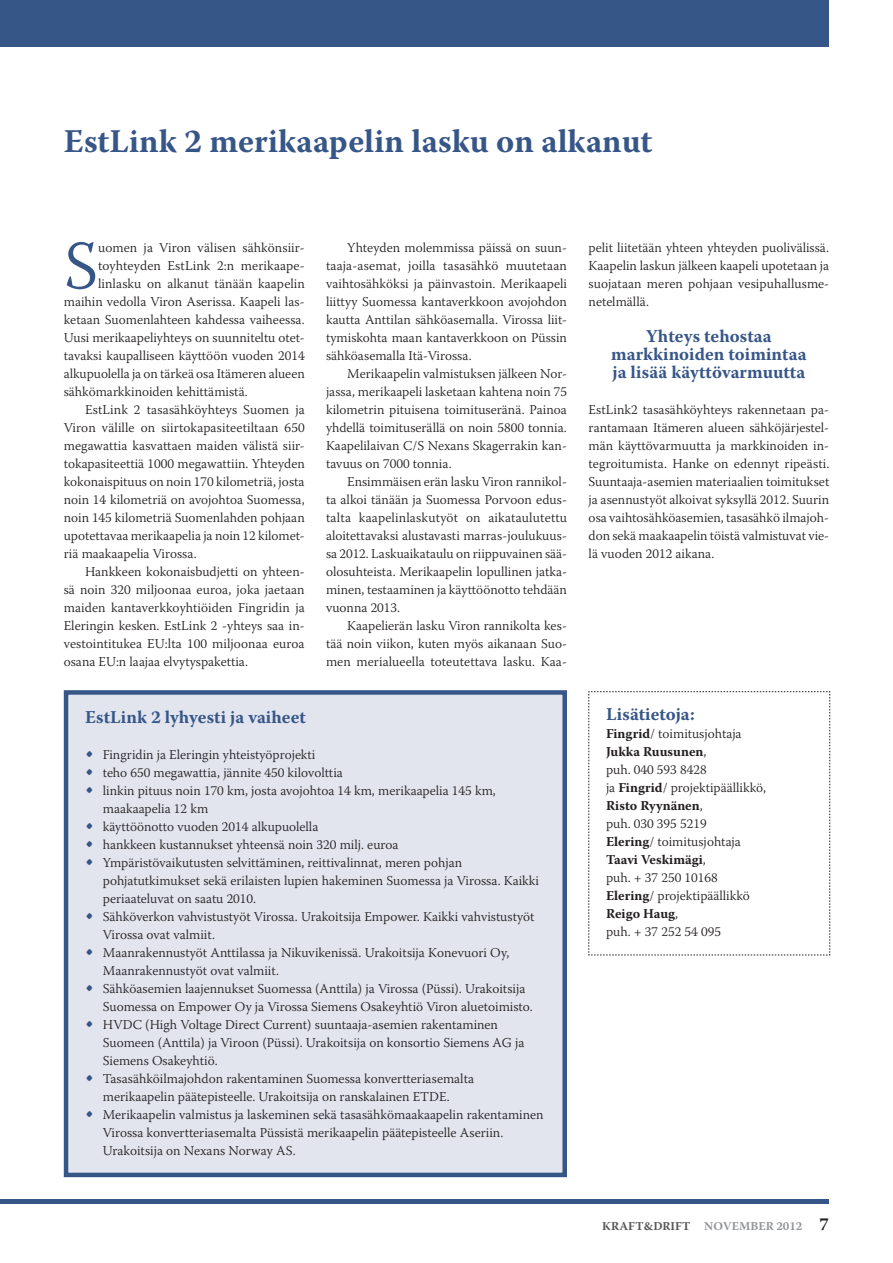
<style>
.page{position:relative;width:893px;height:1263px;background:#fff}
.page>*{position:absolute;margin:0;border:0;box-sizing:border-box;transform-origin:0 0}
.Leipäteksti_alku{font:300 68.1px "Warnock Pro";color:#375688}
.Otsikko{font:700 33px "Warnock Pro";letter-spacing:.005em;color:#375688}
.Väliotsikko{font:700 18px/18px "Warnock Pro";color:#375688;text-align:center}
.Leipäteksti_alku-2{font:700 18px "Warnock Pro";color:#375688}
.Leipäteksti_alku-3{font:300 13.5px/18px "Warnock Pro";color:#231f20}
.Leipäteksti{font:300 13.5px/18px "Warnock Pro";color:#231f20;text-align:justify}
.Leipäteksti_alku-4{font:700 13.5px "Warnock Pro";color:#231f20}
.t1{font:700 12px "Warnock Pro";letter-spacing:.005em;color:#939598}
.s1{font-size:22.5px;color:#375688}
.s2{font-weight:700}
.s3{font-weight:300}
.s4{color:#57585a}
.s5{font-size:18px;color:#231f20}
</style>
<div class="page">
<div style="left:0;top:0;width:829px;height:47px;background:#375688"></div>
<hr style="left:0;top:1199px;width:829px;height:4px;background:#375688">
<svg style="left:588px;top:691px;width:242px;height:264px"></svg>
<div style="left:66px;top:692px;width:499px;height:483px;background:#e2e5ee"></div>
<div style="left:64px;top:690px;width:503px;height:487px;border:4px solid #375688"></div>
<p class="Otsikko" style="left:64px;top:121px;width:590px">EstLink 2 merikaapelin lasku on alkanut</p>
<p class="Leipäteksti_alku" style="left:64px;top:225px;width:36px">S</p>
<p class="Leipäteksti_alku-3" style="left:98px;top:238px;width:208px">uomen ja Viron välisen sähkönsiir-</p>
<p class="Leipäteksti_alku-3" style="left:98px;top:256px;width:208px">toyhteyden EstLink 2:n merikaape-</p>
<p class="Leipäteksti_alku-3" style="left:98px;top:274px;width:208px">linlasku on alkanut tänään kaapelin</p>
<p class="Leipäteksti_alku-3" style="left:64px;top:292px;width:242px">maihin vedolla Viron Aserissa. Kaapeli las-</p>
<p class="Leipäteksti_alku-3" style="left:64px;top:310px;width:242px">ketaan Suomenlahteen kahdessa vaiheessa.</p>
<p class="Leipäteksti_alku-3" style="left:64px;top:328px;width:242px">Uusi merikaapeliyhteys on suunniteltu otet-</p>
<p class="Leipäteksti_alku-3" style="left:64px;top:346px;width:242px">tavaksi kaupalliseen käyttöön vuoden 2014</p>
<p class="Leipäteksti_alku-3" style="left:64px;top:364px;width:243px">alkupuolella ja on tärkeä osa Itämeren alueen</p>
<p class="Leipäteksti_alku-3" style="left:64px;top:382px;width:186px">sähkömarkkinoiden kehittämistä.</p>
<p class="Leipäteksti" style="left:64px;top:400px;width:243px;text-indent:21px">EstLink 2 tasasähköyhteys Suomen ja Viron välille on siirtokapasiteetiltaan 650 megawattia kasvattaen maiden välistä siir&shy;tokapasiteettiä 1000 megawattiin. Yhteyden kokonaispituus on noin 170 kilometriä, josta noin 14 kilometriä on avojohtoa Suomessa, noin 145 kilometriä Suomenlahden pohjaan upotettavaa merikaapelia ja noin 12 kilomet&shy;riä maakaapelia Virossa.</p>
<p class="Leipäteksti" style="left:64px;top:562px;width:243px;text-indent:21px">Hankkeen kokonaisbudjetti on yhteen&shy;sä noin 320 miljoonaa euroa, joka jaetaan maiden kantaverkkoyhtiöiden Fingridin ja Eleringin kesken. EstLink 2 -yhteys saa in&shy;vestointitukea EU:lta 100 miljoonaa euroa osana EU:n laajaa elvytyspakettia.</p>
<p class="Leipäteksti" style="left:326px;top:238px;width:243px;text-indent:21px">Yhteyden molemmissa päissä on suun&shy;taaja-asemat, joilla tasasähkö muutetaan vaihtosähköksi ja päinvastoin. Merikaapeli liittyy Suomessa kantaverkkoon avojohdon kautta Anttilan sähköasemalla. Virossa liit&shy;tymiskohta maan kantaverkkoon on Püssin sähköasemalla Itä-Virossa.</p>
<p class="Leipäteksti" style="left:326px;top:364px;width:242px;text-indent:21px">Merikaapelin valmistuksen jälkeen Nor&shy;jassa, merikaapeli lasketaan kahtena noin 75 kilometrin pituisena toimituseränä. Painoa yhdellä toimituserällä on noin 5800 tonnia.<br>Kaapelilaivan C/S Nexans Skagerrakin kan&shy;tavuus on 7000 tonnia.</p>
<p class="Leipäteksti" style="left:326px;top:472px;width:243px;text-indent:21px">Ensimmäisen erän lasku Viron rannikol&shy;ta alkoi tänään ja Suomessa Porvoon edus&shy;talta kaapelinlaskutyöt on aikataulutettu aloitettavaksi alustavasti marras-joulukuus&shy;sa 2012. Laskuaikataulu on riippuvainen sää&shy;olosuhteista. Merikaapelin lopullinen jatka&shy;minen, testaaminen ja käyttöönotto tehdään vuonna 2013.</p>
<p class="Leipäteksti" style="left:326px;top:616px;width:242px;text-indent:21px">Kaapelierän lasku Viron rannikolta kes&shy;tää noin viikon, kuten myös aikanaan Suo&shy;men merialueella toteutettava lasku. Kaa-</p>
<p class="Väliotsikko" style="left:85px;top:707px;width:222px">EstLink 2 lyhyesti ja vaiheet</p>
<p class="Leipäteksti_alku-3" style="left:85px;top:745px;width:232px"><span class="s1">•</span> Fingridin ja Eleringin yhteistyöprojekti</p>
<p class="Leipäteksti_alku-3" style="left:85px;top:763px;width:259px"><span class="s1">•</span> teho 650 megawattia, jännite 450 kilovolttia</p>
<p class="Leipäteksti_alku-3" style="left:85px;top:781px;width:412px"><span class="s1">•</span> linkin pituus noin 170 km, josta avojohtoa 14 km, merikaapelia 145 km,</p>
<p class="Leipäteksti_alku-3" style="left:103px;top:799px;width:107px">maakaapelia 12 km</p>
<p class="Leipäteksti_alku-3" style="left:85px;top:817px;width:235px"><span class="s1">•</span> käyttöönotto vuoden 2014 alkupuolella</p>
<p class="Leipäteksti_alku-3" style="left:85px;top:835px;width:315px"><span class="s1">•</span> hankkeen kustannukset yhteensä noin 320 milj. euroa</p>
<p class="Leipäteksti_alku-3" style="left:85px;top:853px;width:378px"><span class="s1">•</span> Ympäristövaikutusten selvittäminen, reittivalinnat, meren pohjan</p>
<p class="Leipäteksti_alku-3" style="left:103px;top:871px;width:438px">pohjatutkimukset sekä erilaisten lupien hakeminen Suomessa ja Virossa. Kaikki periaateluvat on saatu 2010.</p>
<p class="Leipäteksti_alku-3" style="left:85px;top:907px;width:451px"><span class="s1">•</span> Sähköverkon vahvistustyöt Virossa. Urakoitsija Empower. Kaikki vahvistustyöt</p>
<p class="Leipäteksti_alku-3" style="left:103px;top:925px;width:114px">Virossa ovat valmiit.</p>
<p class="Leipäteksti_alku-3" style="left:85px;top:943px;width:426px"><span class="s1">•</span> Maanrakennustyöt Anttilassa ja Nikuvikenissä. Urakoitsija Konevuori Oy,</p>
<p class="Leipäteksti_alku-3" style="left:103px;top:961px;width:178px">Maanrakennustyöt ovat valmiit.</p>
<p class="Leipäteksti_alku-3" style="left:85px;top:979px;width:442px"><span class="s1">•</span> Sähköasemien laajennukset Suomessa (Anttila) ja Virossa (Püssi). Urakoitsija</p>
<p class="Leipäteksti_alku-3" style="left:103px;top:997px;width:432px">Suomessa on Empower Oy ja Virossa Siemens Osakeyhtiö Viron aluetoimisto.</p>
<p class="Leipäteksti_alku-3" style="left:85px;top:1015px;width:414px"><span class="s1">•</span> HVDC (High Voltage Direct Current) suuntaaja-asemien rakentaminen</p>
<p class="Leipäteksti_alku-3" style="left:103px;top:1033px;width:423px">Suomeen (Anttila) ja Viroon (Püssi). Urakoitsija on konsortio Siemens AG ja</p>
<p class="Leipäteksti_alku-3" style="left:103px;top:1051px;width:116px">Siemens Osakeyhtiö.</p>
<p class="Leipäteksti_alku-3" style="left:85px;top:1069px;width:390px"><span class="s1">•</span> Tasasähköilmajohdon rakentaminen Suomessa konvertteriasemalta</p>
<p class="Leipäteksti_alku-3" style="left:103px;top:1087px;width:349px">merikaapelin päätepisteelle. Urakoitsija on ranskalainen ETDE.</p>
<p class="Leipäteksti_alku-3" style="left:103px;top:1105px;width:442px;text-indent:-17px"><span class="s1">•</span> Merikaapelin valmistus ja laskeminen sekä tasasähkömaakaapelin rakentaminen<br>Virossa konvertteriasemalta Püssistä merikaapelin päätepisteelle Aseriin.</p>
<p class="Leipäteksti_alku-3" style="left:103px;top:1141px;width:194px">Urakoitsija on Nexans Norway AS.</p>
<p class="Leipäteksti" style="left:589px;top:238px;width:242px">pelit liitetään yhteen yhteyden puolivälissä.<br>Kaapelin laskun jälkeen kaapeli upotetaan ja suojataan meren pohjaan vesipuhallusme&shy;netelmällä.</p>
<p class="Väliotsikko" style="left:611px;top:327px;width:197px">Yhteys tehostaa markkinoiden toimintaa</p>
<p class="Väliotsikko" style="left:612px;top:363px;width:194px">ja lisää käyttövarmuutta</p>
<p class="Leipäteksti_alku-3" style="left:589px;top:400px;width:242px;text-align:justify">EstLink2 tasasähköyhteys rakennetaan pa&shy;rantamaan Itämeren alueen sähköjärjestel&shy;män käyttövarmuutta ja markkinoiden in&shy;tegroitumista. Hanke on edennyt ripeästi.<br>Suuntaaja-asemien materiaalien toimitukset ja asennustyöt alkoivat syksyllä 2012. Suurin osa vaihtosähköasemien, tasasähkö ilmajoh&shy;don sekä maakaapelin töistä valmistuvat vie&shy;lä vuoden 2012 aikana.</p>
<p class="Leipäteksti_alku-2" style="left:606px;top:703px;width:90px">Lisätietoja:</p>
<p class="Leipäteksti_alku-3" style="left:606px;top:724px;width:137px"><span class="s2">Fingrid</span>/ toimitusjohtaja</p>
<p class="Leipäteksti_alku-4" style="left:606px;top:743px;width:102px">Jukka Ruusunen<span class="s3">,</span></p>
<p class="Leipäteksti_alku-3" style="left:606px;top:760px;width:102px">puh. 040 593 8428</p>
<p class="Leipäteksti_alku-3" style="left:606px;top:778px;width:162px">ja <span class="s2">Fingrid</span>/ projektipäällikkö,</p>
<p class="Leipäteksti_alku-4" style="left:606px;top:797px;width:98px">Risto Ryynänen<span class="s3">,</span></p>
<p class="Leipäteksti_alku-3" style="left:606px;top:814px;width:102px">puh. 030 395 5219</p>
<p class="Leipäteksti_alku-3" style="left:606px;top:832px;width:136px"><span class="s2">Elering</span>/ toimitusjohtaja</p>
<p class="Leipäteksti_alku-4" style="left:606px;top:851px;width:101px">Taavi Veskimägi<span class="s3">,</span></p>
<p class="Leipäteksti_alku-3" style="left:606px;top:868px;width:113px">puh. + 37 250 10168</p>
<p class="Leipäteksti_alku-3" style="left:606px;top:886px;width:145px"><span class="s2">Elering</span>/ projektipäällikkö</p>
<p class="Leipäteksti_alku-4" style="left:606px;top:905px;width:74px">Reigo Haug<span class="s3">,</span></p>
<p class="Leipäteksti_alku-3" style="left:606px;top:922px;width:117px">puh. + 37 252 54 095</p>
<p class="t1" style="left:602px;top:1219px;width:228px"><span class="s4">KRAFT&amp;DRIFT</span> NOVEMBER 2012 <span class="s5">7</span></p>
</div>
